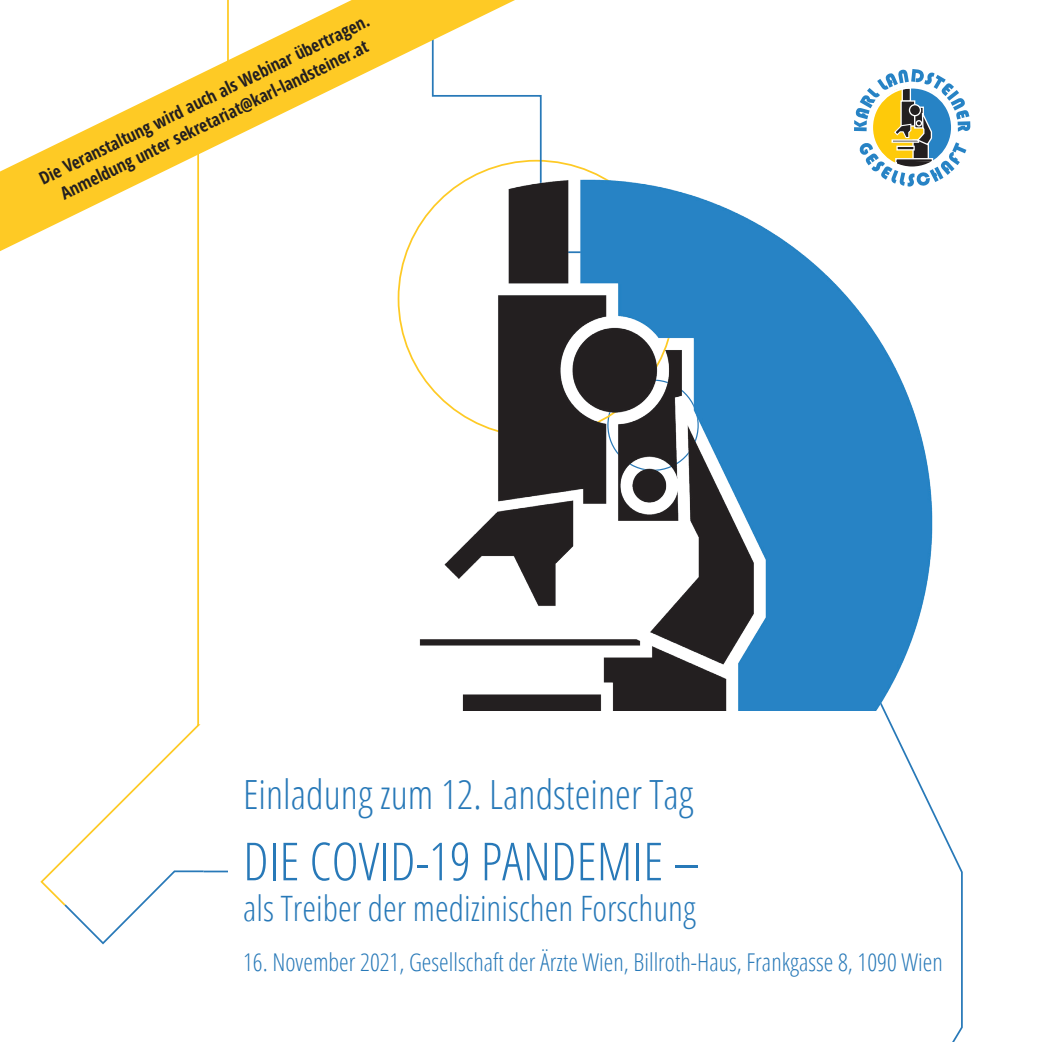
<style>
.page{position:relative;width:1042px;height:1042px;background:#fff}
.page>*{position:absolute;margin:0;border:0;box-sizing:border-box;transform-origin:0 0}
.COPY{font:300 condensed 52.5px "Open Sans";color:#2879b8}
.COPY-2{font:300 condensed 40.25px "Open Sans";color:#2879b8}
.COPY-3{font:300 condensed 35px "Open Sans";color:#2879b8}
.COPY-4{font:300 condensed 24.5px "Open Sans";color:#2879b8}
.t1{font:700 condensed 17.5px/22.8px "Open Sans";color:#231f20;text-align:center}
</style>
<div class="page">
<svg style="left:40px;top:251px;width:161px;height:654px"></svg>
<svg style="left:63px;top:869px;width:142px;height:76px"></svg>
<img style="left:397px;top:76px;width:574px;height:635px">
<svg style="left:0;top:0;width:515px;height:251px"></svg>
<p class="t1" style="left:35px;top:169px;width:366px;rotate:-26deg">Die Veranstaltung wird auch als Webinar übertragen.<br>Anmeldung unter sekretariat@karl-landsteiner.at</p>
<p class="COPY-2" style="left:243px;top:766px;width:452px">Einladung zum 12. Landsteiner Tag</p>
<p class="COPY" style="left:243px;top:825px;width:458px">DIE COVID-19 PANDEMIE –</p>
<p class="COPY-3" style="left:243px;top:884px;width:454px">als Treiber der medizinischen Forschung</p>
<p class="COPY-4" style="left:243px;top:946px;width:701px">16. November 2021, Gesellschaft der Ärzte Wien, Billroth-Haus, Frankgasse 8, 1090 Wien</p>
</div>
